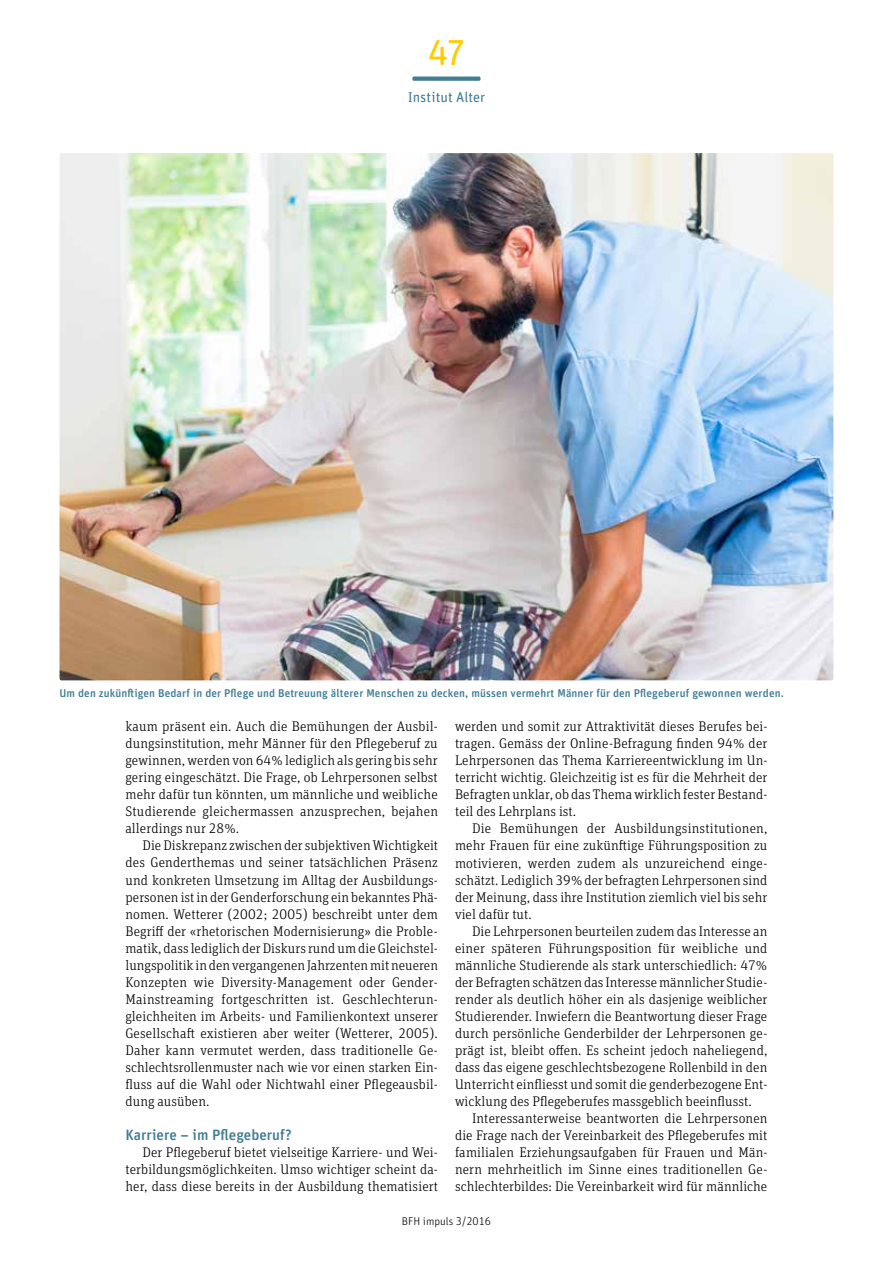
<style>
.page{position:relative;width:893px;height:1263px;background:#fff}
.page>*{position:absolute;margin:0;border:0;box-sizing:border-box;transform-origin:0 0}
.t1{font:36px "Unit Rounded Pro";color:#fc0}
.t2{font:500 15px "Unit Rounded Pro";color:#427d94}
.t3{font:14.25px "Unit Rounded Pro";color:#427d94}
.t4{font:300 13.95px/17px "Unit Slab Pro";letter-spacing:.01em;color:#000;text-align:justify}
.t5{font:500 11.25px "Unit Rounded Pro";letter-spacing:.01em;color:#427d94}
.t6{font:300 11.25px "Unit Rounded Pro";color:#000}
</style>
<div class="page">
<svg style="left:412px;top:77px;width:68px;height:4px"></svg>
<img style="left:60px;top:153px;width:773px;height:527px">
<h1 class="t1" style="left:428px;top:25px;width:39px">47</h1>
<p class="t3" style="left:408px;top:87px;width:79px">Institut Alter</p>
<p class="t5" style="left:60px;top:685px;width:726px">Um den zukünftigen Bedarf in der Pflege und Betreuung älterer Menschen zu decken, müssen vermehrt Männer für den Pflegeberuf gewonnen werden.</p>
<p class="t4" style="left:125px;top:718px;width:314px">kaum präsent ein. Auch die Bemühungen der Ausbil&shy;dungsinstitution, mehr Männer für den Pflegeberuf zu gewinnen, werden von 64% lediglich als gering bis sehr gering eingeschätzt. Die Frage, ob Lehrpersonen selbst mehr dafür tun könnten, um männliche und weibliche Studierende gleichermassen anzusprechen, bejahen allerdings nur 28%.</p>
<p class="t4" style="left:125px;top:837px;width:314px;text-align:left;text-indent:17px">Die Diskrepanz zwischen der subjektiven Wichtigkeit des Genderthemas und seiner tatsächlichen Präsenz und konkreten Umsetzung im Alltag der Ausbildungs&shy;personen ist in der Genderforschung ein bekanntes Phä&shy;nomen. Wetterer (2002; 2005) beschreibt unter dem Begriff der «rhetorischen Modernisierung» die Proble&shy;matik, dass lediglich der Diskurs rund um die Gleichstel&shy;lungspolitik in den vergangenen Jahrzenten mit neueren Konzepten wie Diversity-Management oder Gender-Mainstreaming fortgeschritten ist. Geschlechterun&shy;gleichheiten im Arbeits- und Familienkontext unserer Gesellschaft existieren aber weiter (Wetterer, 2005).<br>Daher kann vermutet werden, dass traditionelle Ge&shy;schlechtsrollenmuster nach wie vor einen starken Ein&shy;fluss auf die Wahl oder Nichtwahl einer Pflegeausbil&shy;dung ausüben.</p>
<p class="t2" style="left:125px;top:1124px;width:168px">Karriere – im Pflegeberuf?</p>
<p class="t4" style="left:125px;top:1143px;width:314px;text-indent:17px">Der Pflegeberuf bietet vielseitige Karriere- und Wei&shy;terbildungsmöglichkeiten. Umso wichtiger scheint da&shy;her, dass diese bereits in der Ausbildung thematisiert</p>
<p class="t4" style="left:455px;top:718px;width:314px">werden und somit zur Attraktivität dieses Berufes bei&shy;tragen. Gemäss der Online-Befragung finden 94% der Lehrpersonen das Thema Karriereentwicklung im Un&shy;terricht wichtig. Gleichzeitig ist es für die Mehrheit der Befragten unklar, ob das Thema wirklich fester Bestand&shy;teil des Lehrplans ist.</p>
<p class="t4" style="left:455px;top:820px;width:314px;text-indent:17px">Die Bemühungen der Ausbildungsinstitutionen, mehr Frauen für eine zukünftige Führungsposition zu motivieren, werden zudem als unzureichend einge&shy;schätzt. Lediglich 39% der befragten Lehrpersonen sind der Meinung, dass ihre Institution ziemlich viel bis sehr viel dafür tut.</p>
<p class="t4" style="left:455px;top:922px;width:314px;text-indent:17px">Die Lehrpersonen beurteilen zudem das Interesse an einer späteren Führungsposition für weibliche und männliche Studierende als stark unterschiedlich: 47% der Befragten schätzen das Interesse männlicher Studie&shy;render als deutlich höher ein als dasjenige weiblicher Studierender. Inwiefern die Beantwortung dieser Frage durch persönliche Genderbilder der Lehrpersonen ge&shy;prägt ist, bleibt offen. Es scheint jedoch naheliegend, dass das eigene geschlechtsbezogene Rollenbild in den Unterricht einfliesst und somit die genderbezogene Ent&shy;wicklung des Pflegeberufes massgeblich beeinflusst.</p>
<p class="t4" style="left:455px;top:1109px;width:314px;text-indent:17px">Interessanterweise beantworten die Lehrpersonen die Frage nach der Vereinbarkeit des Pflegeberufes mit familialen Erziehungsaufgaben für Frauen und Män&shy;nern mehrheitlich im Sinne eines traditionellen Ge&shy;schlechterbildes: Die Vereinbarkeit wird für männliche</p>
<p class="t6" style="left:402px;top:1213px;width:91px">BFH impuls 3/2016</p>
</div>
